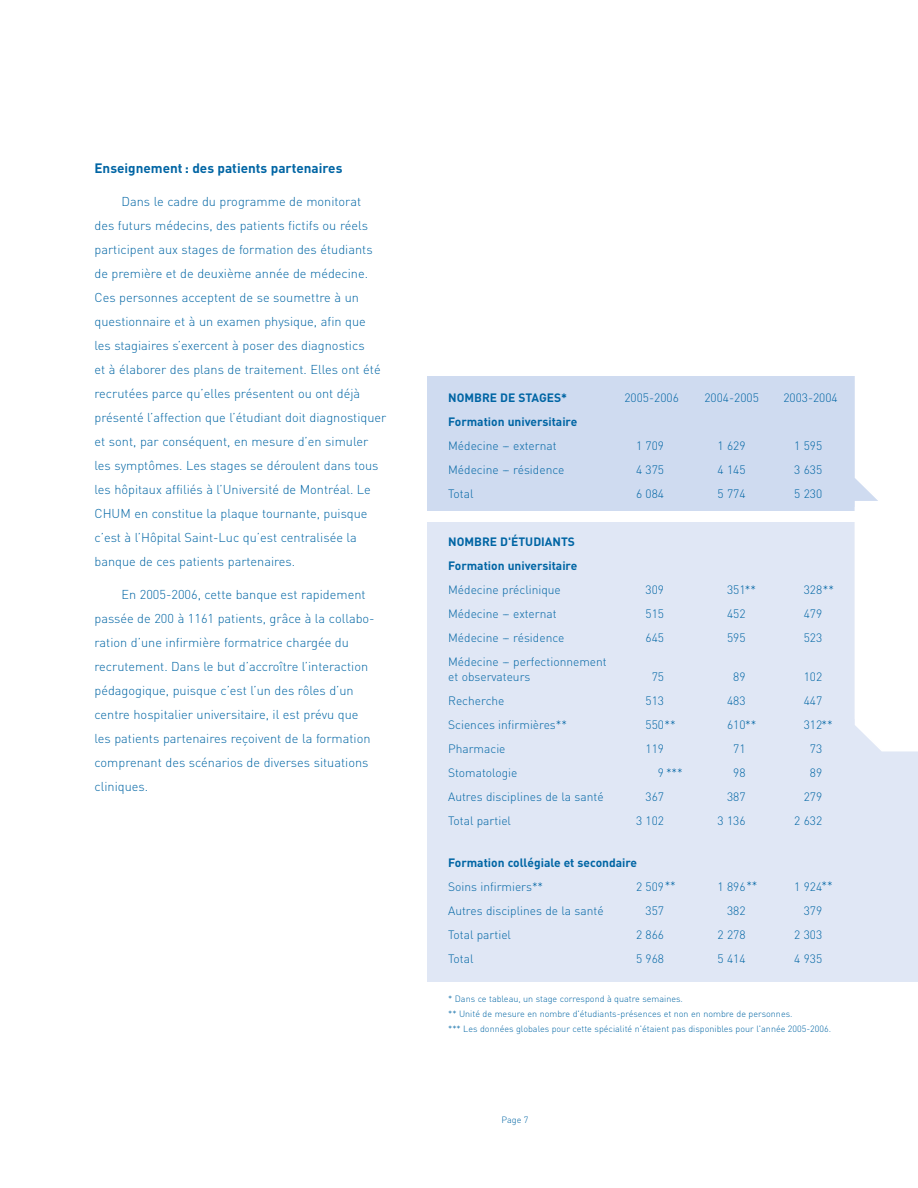
<style>
.page{position:relative;width:918px;height:1188px;background:#fff}
.page>*{position:absolute;margin:0;border:0;box-sizing:border-box;transform-origin:0 0}
.t1{font:700 13.5px "DIN";color:#0065a4}
.t2{font:300 12.75px/24px "DIN";color:#0065a4}
.t3{font:300 12px/15px "DIN";color:#0065a4}
.t4{font:700 12px/24px "DIN";color:#0065a4}
.t5{font:300 9px/15px "DIN";color:#0065a4}
</style>
<div class="page">
<div style="left:427px;top:376px;width:491px;height:135px;background:#cfdbf0"></div>
<div style="left:427px;top:523px;width:491px;height:459px;background:#e0e7f5"></div>
<div style="left:854px;top:376px;width:64px;height:375px;background:#fff"></div>
<p class="t1" style="left:94px;top:163px;width:249px">Enseignement : des patients partenaires</p>
<p class="t2" style="left:95px;top:191px;width:293px;text-indent:27px">Dans le cadre du programme de monitorat<br>des futurs médecins, des patients fictifs ou réels participent aux stages de formation des étudiants de première et de deuxième année de médecine.<br>Ces personnes acceptent de se soumettre à un questionnaire et à un examen physique, afin que<br>les stagiaires s’exercent à poser des diagnostics<br>et à élaborer des plans de traitement. Elles ont été recrutées parce qu’elles présentent ou ont déjà présenté l’affection que l’étudiant doit diagnostiquer et sont, par conséquent, en mesure d’en simuler les symptômes. Les stages se déroulent dans tous les hôpitaux affiliés à l’Université de Montréal. Le CHUM en constitue la plaque tournante, puisque c’est à l’Hôpital Saint-Luc qu’est centralisée la banque de ces patients partenaires.</p>
<p class="t2" style="left:95px;top:584px;width:282px;text-indent:27px">En 2005-2006, cette banque est rapidement passée de 200 à 1161 patients, grâce à la collabo&shy;ration d’une infirmière formatrice chargée du recrutement. Dans le but d’accroître l’interaction pédagogique, puisque c’est l’un des rôles d’un centre hospitalier universitaire, il est prévu que les patients partenaires reçoivent de la formation comprenant des scénarios de diverses situations cliniques.</p>
<p class="t4" style="left:448px;top:387px;width:121px">NOMBRE DE STAGES*</p>
<p class="t3" style="left:624px;top:392px;width:56px">2005-2006</p>
<p class="t3" style="left:704px;top:392px;width:56px">2004-2005</p>
<p class="t3" style="left:783px;top:392px;width:56px">2003-2004</p>
<p class="t4" style="left:448px;top:411px;width:131px">Formation universitaire</p>
<p class="t3" style="left:448px;top:440px;width:110px">Médecine -- externat</p>
<p class="t3" style="left:636px;top:440px;width:30px">1 709</p>
<p class="t3" style="left:718px;top:440px;width:30px">1 629</p>
<p class="t3" style="left:794px;top:440px;width:30px">1 595</p>
<p class="t3" style="left:448px;top:464px;width:118px">Médecine -- résidence</p>
<p class="t3" style="left:636px;top:464px;width:30px">4 375</p>
<p class="t3" style="left:718px;top:464px;width:30px">4 145</p>
<p class="t3" style="left:794px;top:464px;width:30px">3 635</p>
<p class="t3" style="left:448px;top:488px;width:27px">Total</p>
<p class="t3" style="left:636px;top:488px;width:30px">6 084</p>
<p class="t3" style="left:718px;top:488px;width:30px">5 774</p>
<p class="t3" style="left:794px;top:488px;width:30px">5 230</p>
<p class="t4" style="left:448px;top:531px;width:131px">NOMBRE D'ÉTUDIANTS<br>Formation universitaire</p>
<p class="t3" style="left:448px;top:584px;width:114px">Médecine préclinique</p>
<p class="t3" style="left:646px;top:584px;width:20px">309</p>
<p class="t3" style="left:727px;top:584px;width:31px">351**</p>
<p class="t3" style="left:804px;top:584px;width:32px">328**</p>
<p class="t3" style="left:448px;top:608px;width:110px">Médecine -- externat</p>
<p class="t3" style="left:646px;top:608px;width:20px">515</p>
<p class="t3" style="left:727px;top:608px;width:20px">452</p>
<p class="t3" style="left:804px;top:608px;width:20px">479</p>
<p class="t3" style="left:448px;top:632px;width:118px">Médecine -- résidence</p>
<p class="t3" style="left:646px;top:632px;width:20px">645</p>
<p class="t3" style="left:727px;top:632px;width:20px">595</p>
<p class="t3" style="left:804px;top:632px;width:20px">523</p>
<p class="t3" style="left:448px;top:656px;width:160px">Médecine -- perfectionnement et observateurs</p>
<p class="t3" style="left:652px;top:671px;width:14px">75</p>
<p class="t3" style="left:733px;top:671px;width:14px">89</p>
<p class="t3" style="left:804px;top:671px;width:20px">102</p>
<p class="t3" style="left:448px;top:695px;width:58px">Recherche</p>
<p class="t3" style="left:646px;top:695px;width:20px">513</p>
<p class="t3" style="left:727px;top:695px;width:20px">483</p>
<p class="t3" style="left:804px;top:695px;width:20px">447</p>
<p class="t3" style="left:448px;top:719px;width:120px">Sciences infirmières**</p>
<p class="t3" style="left:646px;top:719px;width:32px">550**</p>
<p class="t3" style="left:727px;top:719px;width:31px">610**</p>
<p class="t3" style="left:804px;top:719px;width:30px">312**</p>
<p class="t3" style="left:448px;top:743px;width:59px">Pharmacie</p>
<p class="t3" style="left:646px;top:743px;width:20px">119</p>
<p class="t3" style="left:733px;top:743px;width:14px">71</p>
<p class="t3" style="left:810px;top:743px;width:14px">73</p>
<p class="t3" style="left:448px;top:767px;width:71px">Stomatologie</p>
<p class="t3" style="left:658px;top:767px;width:26px">9 ***</p>
<p class="t3" style="left:733px;top:767px;width:14px">98</p>
<p class="t3" style="left:810px;top:767px;width:14px">89</p>
<p class="t3" style="left:448px;top:791px;width:157px">Autres disciplines de la santé</p>
<p class="t3" style="left:646px;top:791px;width:20px">367</p>
<p class="t3" style="left:727px;top:791px;width:20px">387</p>
<p class="t3" style="left:804px;top:791px;width:20px">279</p>
<p class="t3" style="left:448px;top:815px;width:64px">Total partiel</p>
<p class="t3" style="left:636px;top:815px;width:30px">3 102</p>
<p class="t3" style="left:718px;top:815px;width:30px">3 136</p>
<p class="t3" style="left:794px;top:815px;width:30px">2 632</p>
<p class="t4" style="left:448px;top:852px;width:191px">Formation collégiale et secondaire</p>
<p class="t3" style="left:448px;top:881px;width:97px">Soins infirmiers**</p>
<p class="t3" style="left:636px;top:881px;width:41px">2 509**</p>
<p class="t3" style="left:718px;top:881px;width:41px">1 896**</p>
<p class="t3" style="left:794px;top:881px;width:40px">1 924**</p>
<p class="t3" style="left:448px;top:905px;width:157px">Autres disciplines de la santé</p>
<p class="t3" style="left:646px;top:905px;width:20px">357</p>
<p class="t3" style="left:727px;top:905px;width:20px">382</p>
<p class="t3" style="left:804px;top:905px;width:20px">379</p>
<p class="t3" style="left:448px;top:929px;width:64px">Total partiel</p>
<p class="t3" style="left:636px;top:929px;width:30px">2 866</p>
<p class="t3" style="left:718px;top:929px;width:30px">2 278</p>
<p class="t3" style="left:794px;top:929px;width:30px">2 303</p>
<p class="t3" style="left:448px;top:953px;width:27px">Total</p>
<p class="t3" style="left:636px;top:953px;width:30px">5 968</p>
<p class="t3" style="left:718px;top:953px;width:30px">5 414</p>
<p class="t3" style="left:794px;top:953px;width:30px">4 935</p>
<p class="t5" style="left:448px;top:993px;width:385px">* Dans ce tableau, un stage correspond à quatre semaines.<br>** Unité de mesure en nombre d'étudiants-présences et non en nombre de personnes.<br>*** Les données globales pour cette spécialité n'étaient pas disponibles pour l'année 2005-2006.</p>
<p class="t5" style="left:502px;top:1114px;width:29px">Page 7</p>
</div>
